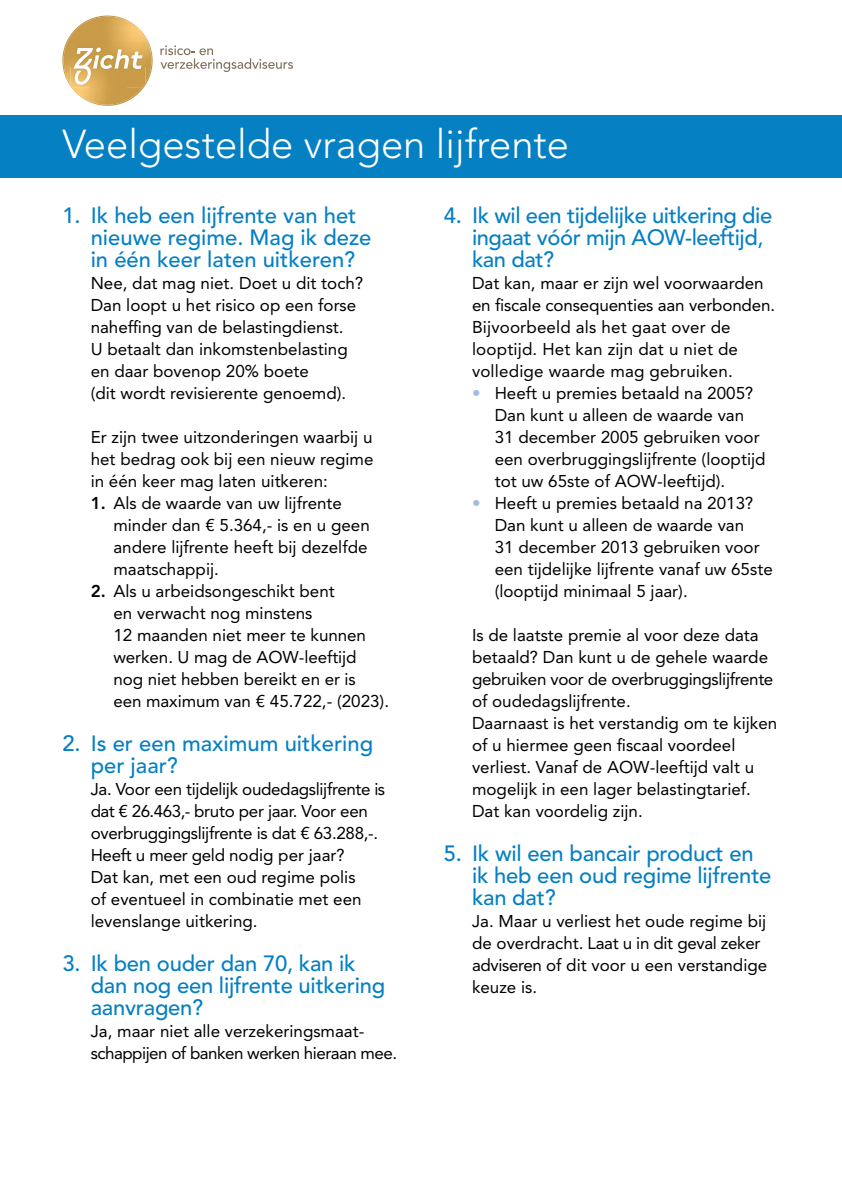
<style>
.page{position:relative;width:842px;height:1191px;background:#fff}
.page>*{position:absolute;margin:0;border:0;box-sizing:border-box;transform-origin:0 0}
.t1{font:300 40px "Avenir LT Std";color:#fff}
.t2{font:500 22px/22px "Avenir LT Std";letter-spacing:-.01em;color:#0580c3}
.t3{font:17px/22px "Avenir LT Std";color:#000}
.t4{font:17px/22px "Avenir LT Std";letter-spacing:-.02em;color:#000}
.t5{font:17px/22px "Avenir LT Std";letter-spacing:-.03em;color:#000}
.s1{color:#a1bce2}
.s2{font-weight:800}
</style>
<div class="page">
<div style="left:0;top:115px;width:842px;height:62px;background:#0580c3"></div>
<svg style="left:160px;top:45px;width:133px;height:27px"></svg>
<svg style="left:62px;top:16px;width:91px;height:90px"></svg>
<h1 class="t1" style="left:62px;top:121px;width:508px">Veelgestelde vragen lijfrente</h1>
<p class="t2" style="left:472px;top:205px;width:302px;text-indent:-28px">4. Ik wil een tijdelijke uitkering die ingaat vóór mijn AOW-leeftijd, kan dat?</p>
<p class="t3" style="left:472px;top:272px;width:305px">Dat kan, maar er zijn wel voorwaarden en fiscale consequenties aan verbonden.<br>Bijvoorbeeld als het gaat over de looptijd. Het kan zijn dat u niet de volledige waarde mag gebruiken.</p>
<p class="t3" style="left:495px;top:382px;width:272px;text-indent:-23px"><span class="s1">•</span> Heeft u premies betaald na 2005?<br>Dan kunt u alleen de waarde van 31 december 2005 gebruiken voor een overbruggingslijfrente (looptijd tot uw 65ste of AOW-leeftijd).</p>
<p class="t3" style="left:495px;top:492px;width:280px;text-indent:-23px"><span class="s1">•</span> Heeft u premies betaald na 2013?<br>Dan kunt u alleen de waarde van<br>31 december 2013 gebruiken voor een tijdelijke lijfrente vanaf uw 65ste (looptijd minimaal 5 jaar).</p>
<p class="t3" style="left:472px;top:624px;width:307px">Is de laatste premie al voor deze data betaald? Dan kunt u de gehele waarde gebruiken voor de overbruggingslijfrente of oudedagslijfrente.<br>Daarnaast is het verstandig om te kijken of u hiermee geen fiscaal voordeel verliest. Vanaf de AOW-leeftijd valt u mogelijk in een lager belastingtarief.<br>Dat kan voordelig zijn.</p>
<p class="t2" style="left:472px;top:843px;width:301px;text-indent:-28px">5. Ik wil een bancair product en ik heb een oud regime lijfrente kan dat?</p>
<p class="t3" style="left:472px;top:910px;width:297px">Ja. Maar u verliest het oude regime bij de overdracht. Laat u in dit geval zeker adviseren of dit voor u een verstandige keuze is.</p>
<p class="t2" style="left:91px;top:205px;width:282px;text-indent:-28px">1. Ik heb een lijfrente van het nieuwe regime. Mag ik deze in één keer laten uitkeren?</p>
<p class="t3" style="left:91px;top:272px;width:274px">Nee, dat mag niet. Doet u dit toch?<br>Dan loopt u het risico op een forse naheffing van de belastingdienst.<br>U betaalt dan inkomstenbelasting en daar bovenop 20% boete<br>(dit wordt revisierente genoemd).</p>
<p class="t3" style="left:91px;top:426px;width:284px;text-align:justify">Er zijn twee uitzonderingen waarbij u het bedrag ook bij een nieuw regime in één keer mag laten uitkeren:</p>
<p class="t3" style="left:113px;top:492px;width:258px;text-indent:-23px"><span class="s2">1.</span> Als de waarde van uw lijfrente minder dan € 5.364,- is en u geen andere lijfrente heeft bij dezelfde maatschappij.</p>
<p class="t3" style="left:113px;top:580px;width:277px;text-indent:-23px"><span class="s2">2.</span> Als u arbeidsongeschikt bent<br>en verwacht nog minstens<br>12 maanden niet meer te kunnen werken. U mag de AOW-leeftijd nog niet hebben bereikt en er is<br>een maximum van € 45.722,- (2023).</p>
<p class="t2" style="left:91px;top:733px;width:284px;text-indent:-28px">2. Is er een maximum uitkering per jaar?</p>
<p class="t4" style="left:91px;top:778px;width:296px">Ja. Voor een tijdelijk oudedagslijfrente is dat € 26.463,- bruto per jaar. Voor een overbruggingslijfrente is dat € 63.288,-.<br>Heeft u meer geld nodig per jaar?<br>Dat kan, met een oud regime polis<br>of eventueel in combinatie met een levenslange uitkering.</p>
<p class="t2" style="left:91px;top:953px;width:296px;text-indent:-28px">3. Ik ben ouder dan 70, kan ik dan nog een lijfrente uitkering aanvragen?</p>
<p class="t5" style="left:91px;top:1020px;width:308px">Ja, maar niet alle verzekeringsmaat&shy;schappijen of banken werken hieraan mee.</p>
</div>
